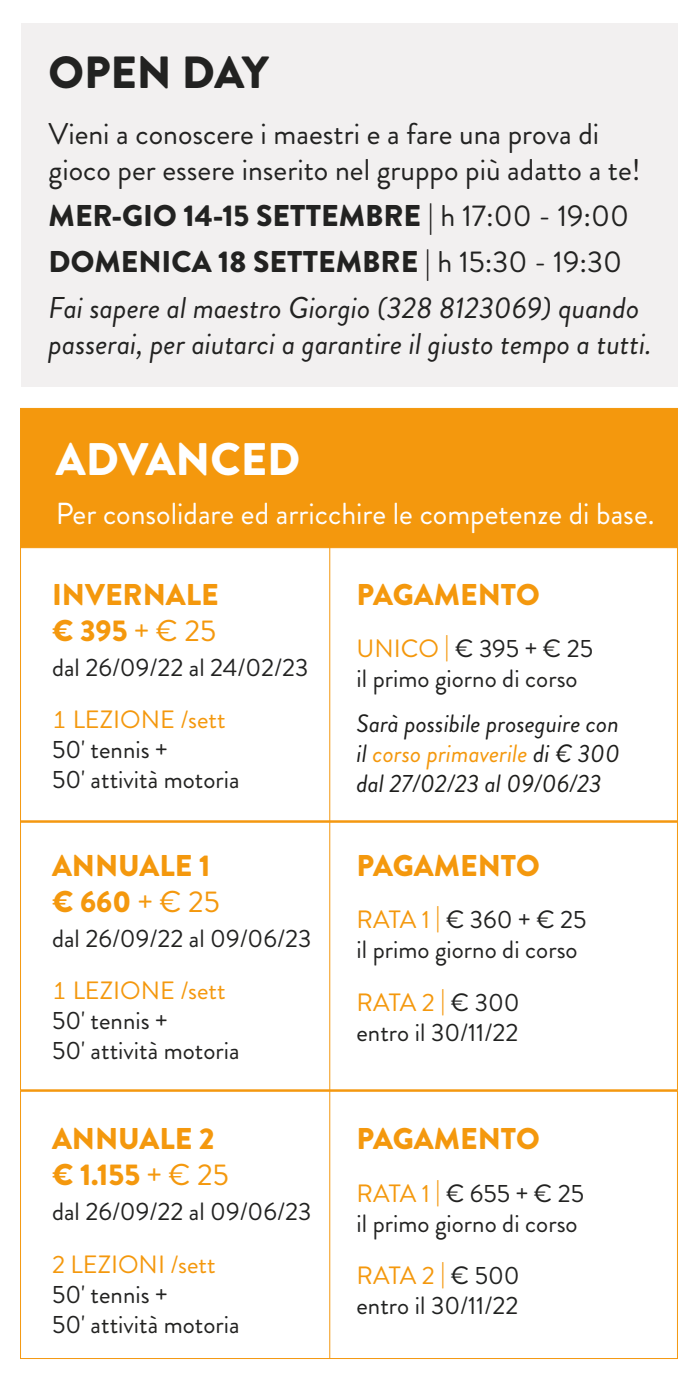
<style>
.page{position:relative;width:698px;height:1382px;background:#fff}
.page>*{position:absolute;margin:0;border:0;box-sizing:border-box;transform-origin:0 0}
.t1{font:900 45.5px "Brandon Grotesque";color:#fff}
.t2{font:900 45px "Brandon Grotesque";letter-spacing:-.005em;color:#222221}
.t3{font:30.25px "Brandon Grotesque";color:#fff}
.t4{font:italic 30px/46px "Brandon Grotesque";color:#222221}
.t5{font:30px/36px "Brandon Grotesque";color:#222221}
.t6{font:900 30px/36px "Brandon Grotesque";color:#f4980d}
.t7{font:25px/30px "Brandon Grotesque";color:#222221}
.t8{font:italic 25px/30px "Brandon Grotesque";color:#1d1d1b;text-align:justify}
.t9{font:25px/30px "Brandon Grotesque";color:#212221}
.t10{font:25px "Brandon Grotesque";color:#f4980d}
.s1{font-weight:900;font-style:normal}
.s2{font-style:normal}
.s3{font-weight:400}
.s4{color:#f4980d}
</style>
<div class="page">
<div style="left:21px;top:23px;width:656px;height:363px;background:#f2f0f0"></div>
<div style="left:20px;top:408px;width:657px;height:140px;background:#f4980d;border:1px solid #f4980d"></div>
<hr style="left:20px;top:547px;width:1px;height:543px;background:#f49810">
<hr style="left:676px;top:547px;width:1px;height:543px;background:#f49810">
<hr style="left:20px;top:820px;width:657px;height:2px;background:#f49810">
<svg style="left:20px;top:1089px;width:657px;height:269px"></svg>
<hr style="left:329px;top:544px;width:1px;height:814px;background:#f49810">
<h2 class="t2" style="left:49px;top:41px;width:221px">OPEN DAY</h2>
<p class="t5" style="left:49px;top:116px;width:593px">Vieni a conoscere i maestri e a fare una prova di gioco per essere inserito nel gruppo più adatto a te!</p>
<p class="t4" style="left:49px;top:193px;width:592px"><span class="s1">MER-GIO 14-15 SETTEMBRE</span> <span class="s2">| h 17:00 - 19:00<br></span><span class="s1">DOMENICA 18 SETTEMBRE</span> <span class="s2">| h 15:30 - 19:30<br></span>Fai sapere al maestro Giorgio (328 8123069) quando</p>
<p class="t4" style="left:49px;top:321px;width:604px">passerai, per aiutarci a garantire il giusto tempo a tutti.</p>
<h1 class="t1" style="left:56px;top:427px;width:246px">ADVANCED</h1>
<p class="t3" style="left:56px;top:492px;width:599px">Per consolidare ed arricchire le competenze di base.</p>
<p class="t6" style="left:52px;top:577px;width:168px">INVERNALE € 395 <span class="s3">+ € 25</span></p>
<p class="t7" style="left:52px;top:652px;width:258px">dal 26/09/22 al 24/02/23</p>
<p class="t10" style="left:52px;top:702px;width:175px">1 LEZIONE /sett</p>
<p class="t7" style="left:52px;top:735px;width:189px">50' tennis +<br>50' attività motoria</p>
<p class="t6" style="left:52px;top:847px;width:169px">ANNUALE 1 € 660 <span class="s3">+ € 25</span></p>
<p class="t7" style="left:52px;top:923px;width:261px">dal 26/09/22 al 09/06/23</p>
<p class="t10" style="left:52px;top:973px;width:175px">1 LEZIONE /sett</p>
<p class="t7" style="left:52px;top:1005px;width:189px">50' tennis +<br>50' attività motoria</p>
<p class="t6" style="left:52px;top:1120px;width:178px">ANNUALE 2 € 1.155 <span class="s3">+ € 25</span></p>
<p class="t7" style="left:52px;top:1196px;width:261px">dal 26/09/22 al 09/06/23</p>
<p class="t10" style="left:52px;top:1246px;width:165px">2 LEZIONI /sett</p>
<p class="t7" style="left:52px;top:1279px;width:189px">50' tennis +<br>50' attività motoria</p>
<p class="t6" style="left:356px;top:577px;width:185px">PAGAMENTO</p>
<p class="t7" style="left:356px;top:634px;width:238px"><span class="s4">UNICO |</span> € 395 + € 25 il primo giorno di corso</p>
<p class="t8" style="left:356px;top:709px;width:265px">Sarà possibile proseguire con il <span class="s4">corso primaverile</span> di € 300 dal 27/02/23 al 09/06/23</p>
<p class="t6" style="left:356px;top:847px;width:185px">PAGAMENTO</p>
<p class="t7" style="left:356px;top:904px;width:231px"><span class="s4">RATA 1 |</span> € 360 + € 25 il primo giorno di corso</p>
<p class="t9" style="left:356px;top:987px;width:165px"><span class="s4">RATA 2 |</span> € 300 entro il 30/11/22</p>
<p class="t6" style="left:356px;top:1120px;width:185px">PAGAMENTO</p>
<p class="t7" style="left:356px;top:1178px;width:229px"><span class="s4">RATA 1 |</span> € 655 + € 25 il primo giorno di corso</p>
<p class="t9" style="left:356px;top:1260px;width:165px"><span class="s4">RATA 2 |</span> € 500 entro il 30/11/22</p>
</div>
